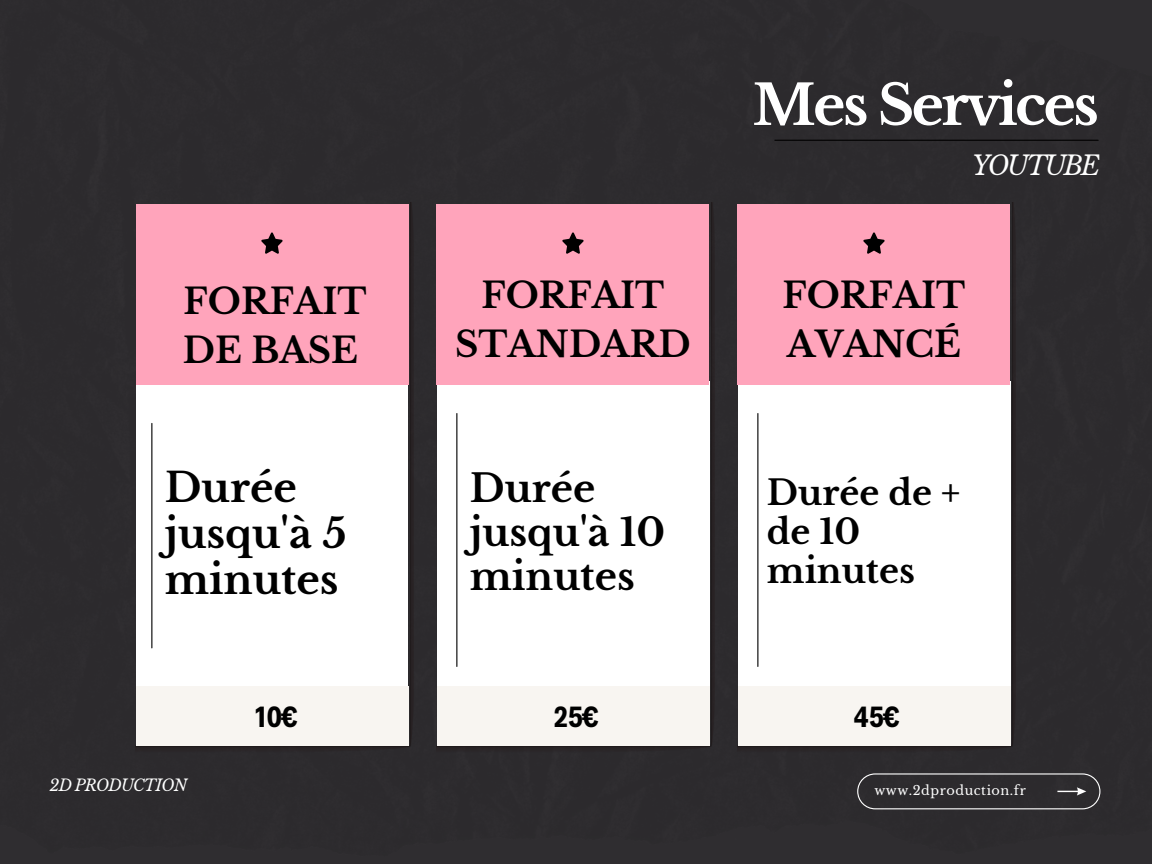
<style>
.page{position:relative;width:1152px;height:864px;background:#2d2b2e}
.page>*{position:absolute;margin:0;border:0;box-sizing:border-box;transform-origin:0 0}
.t1{font:700 55.35px "Libre Baskerville";letter-spacing:-.05em;color:#fff}
.t2{font:700 40.05px/46px "Libre Baskerville";color:#000}
.t3{font:700 38.1px/43.8px "Libre Baskerville";color:#000}
.t4{font:700 35.1px/48.9px "Libre Baskerville";color:#000}
.t5{font:700 34.2px/39.2px "Libre Baskerville";color:#000}
.t6{font:700 29.55px "Decalotype";color:#000}
.t7{font:italic 26.4px "Libre Baskerville";letter-spacing:-.085em;color:#fff}
.t8{font:italic 16.05px "Libre Baskerville";letter-spacing:-.05em;color:#fff}
.t9{font:12.9px "Libre Baskerville";letter-spacing:.045em;color:#fff}
</style>
<div class="page">
<svg style="left:857px;top:773px;width:243px;height:36px;background:#3a383b"></svg>
<img style="left:136px;top:203px;width:278px;height:550px">
<div style="left:136px;top:382px;width:271px;height:307px;background:#fff"></div>
<hr style="left:151px;top:423px;width:1px;height:225px;background:#000">
<div style="left:136px;top:204px;width:273px;height:180px;background:#ffa4bb"></div>
<div style="left:136px;top:686px;width:272px;height:60px;background:#f8f5f1"></div>
<svg style="left:261px;top:232px;width:22px;height:22px"></svg>
<img style="left:738px;top:203px;width:278px;height:550px">
<div style="left:738px;top:382px;width:272px;height:307px;background:#fff"></div>
<hr style="left:757px;top:414px;width:1px;height:252px;background:#000">
<div style="left:738px;top:204px;width:272px;height:180px;background:#ffa4bb"></div>
<div style="left:738px;top:686px;width:272px;height:60px;background:#f8f5f1"></div>
<svg style="left:863px;top:232px;width:22px;height:22px"></svg>
<img style="left:437px;top:203px;width:278px;height:550px">
<div style="left:437px;top:382px;width:272px;height:307px;background:#fff"></div>
<hr style="left:456px;top:414px;width:1px;height:252px;background:#000">
<div style="left:437px;top:204px;width:272px;height:180px;background:#ffa4bb"></div>
<div style="left:437px;top:686px;width:272px;height:60px;background:#f8f5f1"></div>
<svg style="left:562px;top:232px;width:22px;height:22px"></svg>
<hr style="left:775px;top:140px;width:323px;height:1px;background:#000">
<p class="t4" style="left:183px;top:277px;width:185px">FORFAIT<br>DE BASE</p>
<h6 class="t2" style="left:165px;top:465px;width:183px">Durée jusqu'à 5 minutes</h6>
<p class="t8" style="left:49px;top:775px;width:139px">2D PRODUCTION</p>
<p class="t6" style="left:255px;top:697px;width:44px">10€</p>
<p class="t4" style="left:455px;top:272px;width:237px;text-align:center">FORFAIT<br>STANDARD</p>
<p class="t3" style="left:470px;top:467px;width:197px">Durée jusqu'à 10 minutes</p>
<h6 class="t6" style="left:554px;top:697px;width:46px">25€</h6>
<h3 class="t1" style="left:752px;top:71px;width:348px">Mes Services</h3>
<p class="t7" style="left:972px;top:150px;width:130px">YOUTUBE</p>
<h3 class="t4" style="left:782px;top:272px;width:184px">FORFAIT<br>AVANCÉ</h3>
<p class="t5" style="left:767px;top:473px;width:195px">Durée de + de 10 minutes</p>
<h2 class="t6" style="left:854px;top:697px;width:47px">45€</h2>
<p class="t9" style="left:874px;top:783px;width:153px">www.2dproduction.fr</p>
</div>
